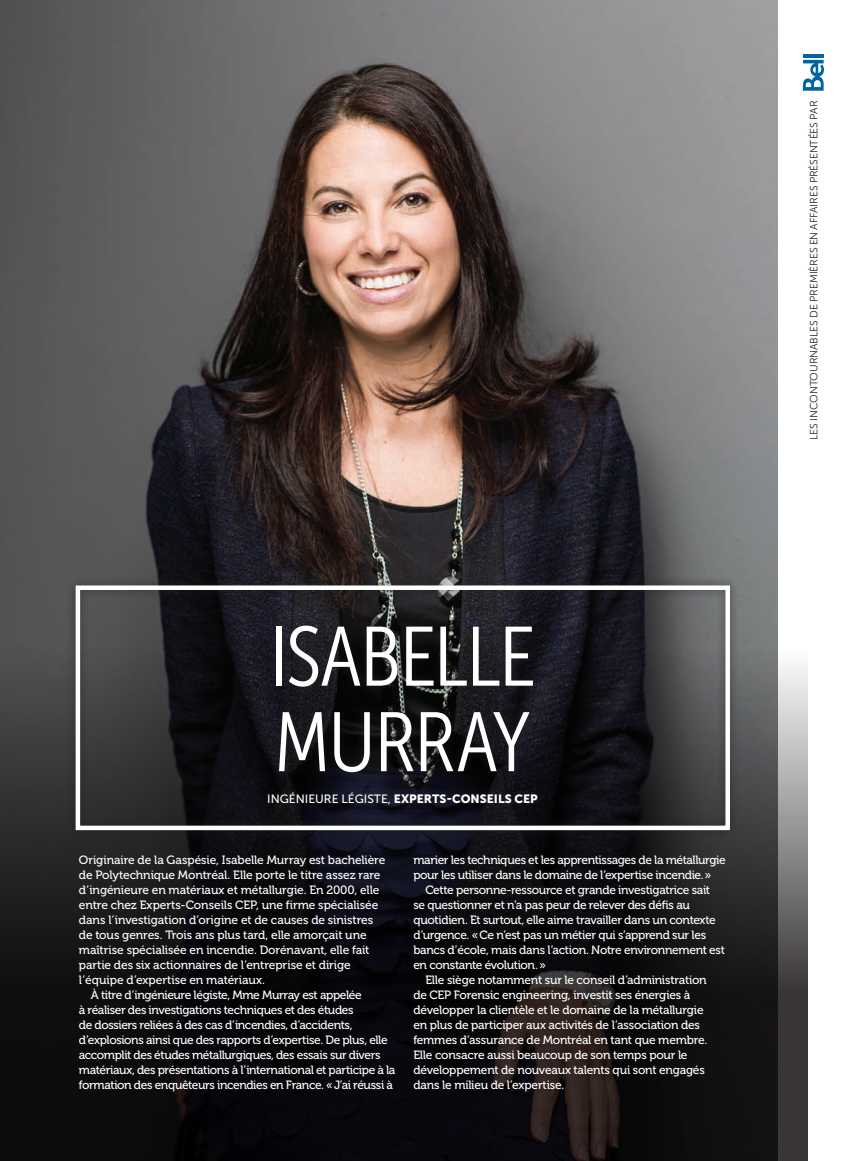
<style>
.page{position:relative;width:851px;height:1161px;background:#fff}
.page>*{position:absolute;margin:0;border:0;box-sizing:border-box;transform-origin:0 0}
.t1{font:84px/85.5px "Museo Sans Cond 300";letter-spacing:-.015em;color:#fff}
.t2{font:12px/15px "Museo 500";letter-spacing:-.02em;color:#fff}
.t3{font:12px "Museo Sans 900";color:#fff}
.t4{font:10.5px "Museo Sans 300";letter-spacing:-.01em;color:#231f20}
.s1{font-family:"Museo Sans 500"}
</style>
<div class="page">
<svg style="left:802px;top:60px;width:21px;height:31px"></svg>
<hr style="left:803px;top:54px;width:20px;height:3px;background:#0065a4">
<img style="left:0;top:0;width:777px;height:625px">
<svg style="left:0;top:625px;width:807px;height:536px;background:#1a191b"></svg>
<div style="left:66px;top:576px;width:673px;height:264px;background:#231f20;opacity:.7"></div>
<div style="left:76px;top:585px;width:654px;height:245px;border:4px solid #fff"></div>
<div style="left:266px;top:617px;width:276px;height:164px;background:#231f20;opacity:.7"></div>
<div style="left:261px;top:786px;width:283px;height:24px;background:#231f20;opacity:.7"></div>
<h1 class="t1" style="left:269px;top:615px;width:268px">ISABELLE<br>MURRAY</h1>
<p class="t3" style="left:267px;top:792px;width:272px"><span class="s1">INGÉNIEURE LÉGISTE,</span> EXPERTS-CONSEILS CEP</p>
<p class="t2" style="left:79px;top:853px;width:308px">Originaire de la Gaspésie, Isabelle Murray est bachelière</p>
<p class="t2" style="left:79px;top:868px;width:303px">de Polytechnique Montréal. Elle porte le titre assez rare</p>
<p class="t2" style="left:79px;top:883px;width:302px">d’ingénieure en matériaux et métallurgie. En 2000, elle</p>
<p class="t2" style="left:79px;top:898px;width:301px">entre chez Experts-Conseils CEP, une firme spécialisée</p>
<p class="t2" style="left:79px;top:913px;width:296px">dans l’investigation d’origine et de causes de sinistres</p>
<p class="t2" style="left:79px;top:928px;width:289px">de tous genres. Trois ans plus tard, elle amorçait une</p>
<p class="t2" style="left:79px;top:943px;width:292px">maîtrise spécialisée en incendie. Dorénavant, elle fait</p>
<p class="t2" style="left:79px;top:958px;width:273px">partie des six actionnaires de l’entreprise et dirige</p>
<p class="t2" style="left:79px;top:973px;width:188px">l’équipe d’expertise en matériaux.</p>
<p class="t2" style="left:91px;top:988px;width:272px">À titre d’ingénieure légiste, Mme Murray est appelée</p>
<p class="t2" style="left:79px;top:1003px;width:276px">à réaliser des investigations techniques et des études</p>
<p class="t2" style="left:79px;top:1018px;width:275px">de dossiers reliées à des cas d’incendies, d’accidents,</p>
<p class="t2" style="left:79px;top:1033px;width:310px">d’explosions ainsi que des rapports d’expertise. De plus, elle</p>
<p class="t2" style="left:79px;top:1048px;width:303px">accomplit des études métallurgiques, des essais sur divers</p>
<p class="t2" style="left:79px;top:1063px;width:318px">matériaux, des présentations à l’international et participe à la</p>
<p class="t2" style="left:79px;top:1078px;width:315px">formation des enquêteurs incendies en France. «J’ai réussi à</p>
<p class="t2" style="left:413px;top:853px;width:314px">marier les techniques et les apprentissages de la métallurgie pour les utiliser dans le domaine de l’expertise incendie.»</p>
<p class="t2" style="left:425px;top:883px;width:286px">Cette personne-ressource et grande investigatrice sait</p>
<p class="t2" style="left:413px;top:898px;width:278px">se questionner et n’a pas peur de relever des défis au</p>
<p class="t2" style="left:413px;top:913px;width:304px">quotidien. Et surtout, elle aime travailler dans un contexte</p>
<p class="t2" style="left:413px;top:928px;width:294px">d’urgence. «Ce n’est pas un métier qui s’apprend sur les</p>
<p class="t2" style="left:413px;top:943px;width:313px">bancs d’école, mais dans l’action. Notre environnement est</p>
<p class="t2" style="left:413px;top:958px;width:134px">en constante évolution.»</p>
<p class="t2" style="left:425px;top:973px;width:283px">Elle siège notamment sur le conseil d’administration</p>
<p class="t2" style="left:413px;top:988px;width:278px">de CEP Forensic engineering, investit ses énergies à</p>
<p class="t2" style="left:413px;top:1003px;width:292px">développer la clientèle et le domaine de la métallurgie</p>
<p class="t2" style="left:413px;top:1018px;width:288px">en plus de participer aux activités de l’association des</p>
<p class="t2" style="left:413px;top:1033px;width:295px">femmes d’assurance de Montréal en tant que membre.</p>
<p class="t2" style="left:413px;top:1048px;width:276px">Elle consacre aussi beaucoup de son temps pour le</p>
<p class="t2" style="left:413px;top:1063px;width:293px">développement de nouveaux talents qui sont engagés</p>
<p class="t2" style="left:413px;top:1078px;width:153px">dans le milieu de l’expertise.</p>
<p class="t4" style="left:808px;top:440px;width:341px;rotate:-90deg">LES INCONTOURNABLES DE PREMIÈRES EN AFFAIRES PRÉSENTÉES PAR</p>
</div>
